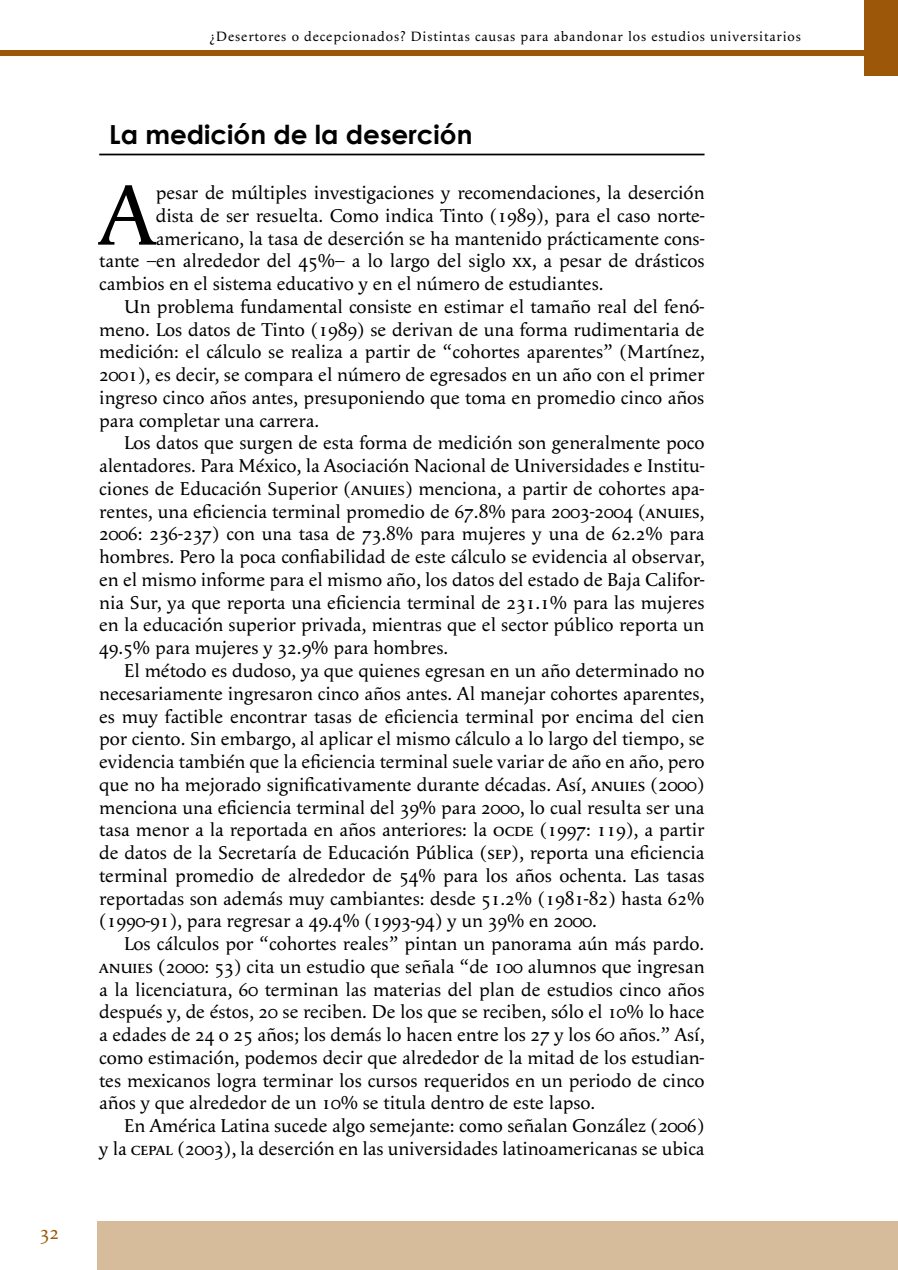
<style>
.page{position:relative;width:898px;height:1270px;background:#fff}
.page>*{position:absolute;margin:0;border:0;box-sizing:border-box;transform-origin:0 0}
.t1{font:87.5px "Apolline";color:#000}
.t2{font:700 26.25px "Century Gothic";color:#000}
.t3{font:19.25px "Apolline";color:#000}
.t4{font:19.25px "Apolline";color:#9c5708}
.t5{font:14px "Apolline";letter-spacing:.06em;color:#000}
.s1{font-family:"Apolline Regular SC"}
</style>
<div class="page">
<div style="left:864px;top:0;width:34px;height:75px;background:#9c5708"></div>
<hr style="left:99px;top:154px;width:605px;height:1px;background:#000">
<div style="left:97px;top:1222px;width:801px;height:48px;background:#d7bc9c"></div>
<div style="left:0;top:51px;width:866px;height:5px;background:#9c5708"></div>
<p class="t4" style="left:40px;top:1221px;width:21px">32</p>
<p class="t5" style="left:210px;top:28px;width:592px">¿Desertores o decepcionados? Distintas causas para abandonar los estudios universitarios</p>
<h2 class="t2" style="left:109px;top:118px;width:365px">La medición de la deserción</h2>
<h1 class="t1" style="left:99px;top:164px;width:58px">A</h1>
<p class="t3" style="left:156px;top:181px;width:550px">pesar de múltiples investigaciones y recomendaciones, la deserción</p>
<p class="t3" style="left:156px;top:204px;width:550px">dista de ser resuelta. Como indica Tinto (1989), para el caso norte-</p>
<p class="t3" style="left:156px;top:227px;width:550px">americano, la tasa de deserción se ha mantenido prácticamente cons-</p>
<p class="t3" style="left:99px;top:250px;width:607px">tante –en alrededor del 45%– a lo largo del siglo <span class="s1">xx</span>, a pesar de drásticos</p>
<p class="t3" style="left:99px;top:272px;width:506px">cambios en el sistema educativo y en el número de estudiantes.</p>
<p class="t3" style="left:124px;top:295px;width:582px">Un problema fundamental consiste en estimar el tamaño real del fenó-</p>
<p class="t3" style="left:99px;top:318px;width:607px">meno. Los datos de Tinto (1989) se derivan de una forma rudimentaria de</p>
<p class="t3" style="left:99px;top:341px;width:607px">medición: el cálculo se realiza a partir de “cohortes aparentes” (Martínez,</p>
<p class="t3" style="left:99px;top:363px;width:607px">2001), es decir, se compara el número de egresados en un año con el primer</p>
<p class="t3" style="left:99px;top:386px;width:607px">ingreso cinco años antes, presuponiendo que toma en promedio cinco años</p>
<p class="t3" style="left:99px;top:409px;width:221px">para completar una carrera.</p>
<p class="t3" style="left:124px;top:432px;width:582px">Los datos que surgen de esta forma de medición son generalmente poco</p>
<p class="t3" style="left:99px;top:454px;width:607px">alentadores. Para México, la Asociación Nacional de Universidades e Institu-</p>
<p class="t3" style="left:99px;top:477px;width:607px">ciones de Educación Superior (<span class="s1">anuies</span>) menciona, a partir de cohortes apa-</p>
<p class="t3" style="left:99px;top:500px;width:607px">rentes, una eficiencia terminal promedio de 67.8% para 2003-2004 (<span class="s1">anuies</span>,</p>
<p class="t3" style="left:99px;top:523px;width:607px">2006: 236-237) con una tasa de 73.8% para mujeres y una de 62.2% para</p>
<p class="t3" style="left:99px;top:545px;width:607px">hombres. Pero la poca confiabilidad de este cálculo se evidencia al observar,</p>
<p class="t3" style="left:99px;top:568px;width:607px">en el mismo informe para el mismo año, los datos del estado de Baja Califor-</p>
<p class="t3" style="left:99px;top:591px;width:607px">nia Sur, ya que reporta una eficiencia terminal de 231.1% para las mujeres</p>
<p class="t3" style="left:99px;top:614px;width:607px">en la educación superior privada, mientras que el sector público reporta un</p>
<p class="t3" style="left:99px;top:636px;width:351px">49.5% para mujeres y 32.9% para hombres.</p>
<p class="t3" style="left:124px;top:659px;width:582px">El método es dudoso, ya que quienes egresan en un año determinado no</p>
<p class="t3" style="left:99px;top:682px;width:607px">necesariamente ingresaron cinco años antes. Al manejar cohortes aparentes,</p>
<p class="t3" style="left:99px;top:705px;width:607px">es muy factible encontrar tasas de eficiencia terminal por encima del cien</p>
<p class="t3" style="left:99px;top:727px;width:607px">por ciento. Sin embargo, al aplicar el mismo cálculo a lo largo del tiempo, se</p>
<p class="t3" style="left:99px;top:750px;width:607px">evidencia también que la eficiencia terminal suele variar de año en año, pero</p>
<p class="t3" style="left:99px;top:773px;width:607px">que no ha mejorado significativamente durante décadas. Así, <span class="s1">anuies</span> (2000)</p>
<p class="t3" style="left:99px;top:796px;width:607px">menciona una eficiencia terminal del 39% para 2000, lo cual resulta ser una</p>
<p class="t3" style="left:99px;top:818px;width:607px">tasa menor a la reportada en años anteriores: la <span class="s1">ocde</span> (1997: 119), a partir</p>
<p class="t3" style="left:99px;top:841px;width:607px">de datos de la Secretaría de Educación Pública (<span class="s1">sep</span>), reporta una eficiencia</p>
<p class="t3" style="left:99px;top:864px;width:607px">terminal promedio de alrededor de 54% para los años ochenta. Las tasas</p>
<p class="t3" style="left:99px;top:887px;width:607px">reportadas son además muy cambiantes: desde 51.2% (1981-82) hasta 62%</p>
<p class="t3" style="left:99px;top:910px;width:499px">(1990-91), para regresar a 49.4% (1993-94) y un 39% en 2000.</p>
<p class="t3" style="left:124px;top:932px;width:582px">Los cálculos por “cohortes reales” pintan un panorama aún más pardo.</p>
<p class="t3" style="left:99px;top:955px;width:607px"><span class="s1">anuies</span> (2000: 53) cita un estudio que señala “de 100 alumnos que ingresan</p>
<p class="t3" style="left:99px;top:978px;width:607px">a la licenciatura, 60 terminan las materias del plan de estudios cinco años</p>
<p class="t3" style="left:99px;top:1001px;width:607px">después y, de éstos, 20 se reciben. De los que se reciben, sólo el 10% lo hace</p>
<p class="t3" style="left:99px;top:1023px;width:607px">a edades de 24 o 25 años; los demás lo hacen entre los 27 y los 60 años.” Así,</p>
<p class="t3" style="left:99px;top:1046px;width:607px">como estimación, podemos decir que alrededor de la mitad de los estudian-</p>
<p class="t3" style="left:99px;top:1069px;width:607px">tes mexicanos logra terminar los cursos requeridos en un periodo de cinco</p>
<p class="t3" style="left:99px;top:1092px;width:498px">años y que alrededor de un 10% se titula dentro de este lapso.</p>
<p class="t3" style="left:124px;top:1114px;width:582px">En América Latina sucede algo semejante: como señalan González (2006)</p>
<p class="t3" style="left:99px;top:1137px;width:607px">y la <span class="s1">cepal</span> (2003), la deserción en las universidades latinoamericanas se ubica</p>
</div>
